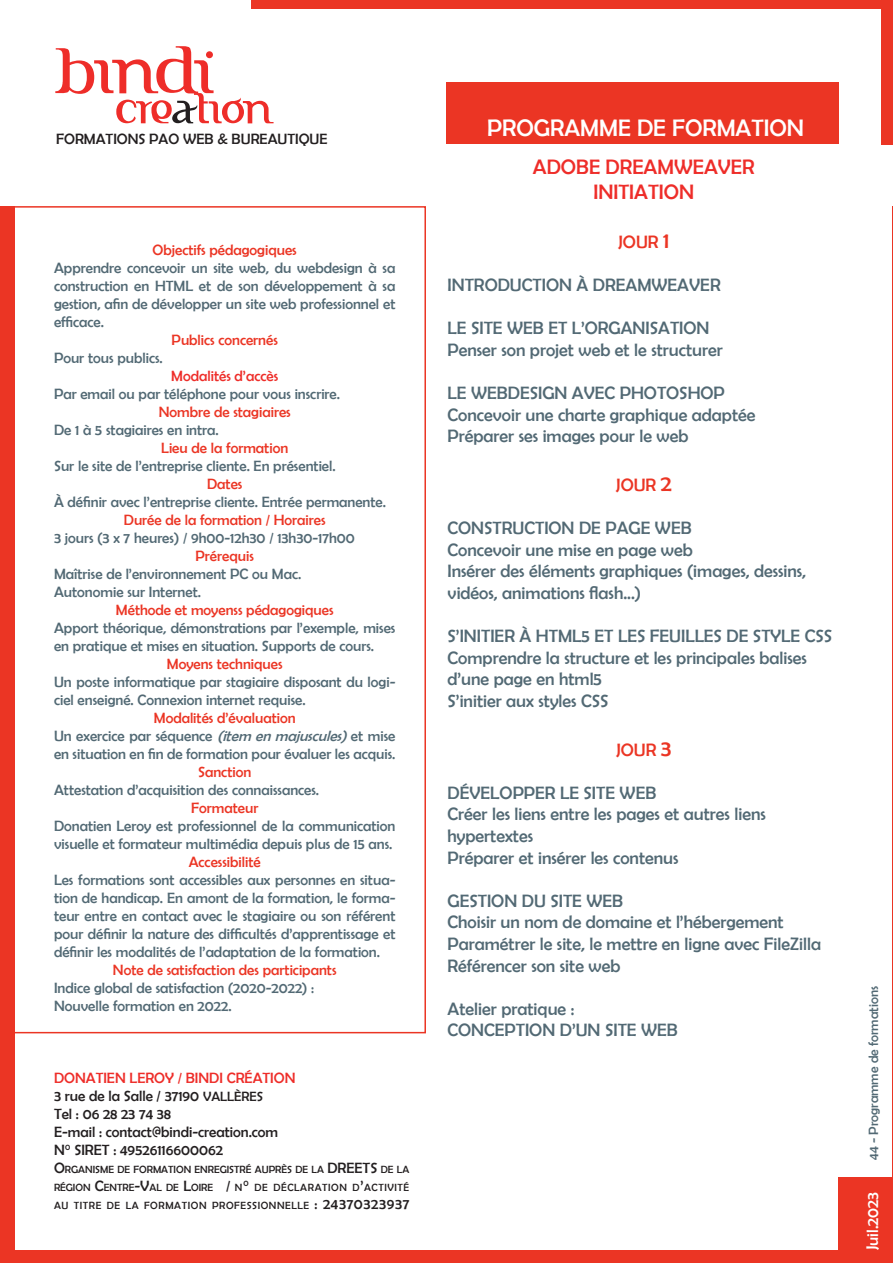
<style>
.page{position:relative;width:893px;height:1263px;background:#fff}
.page>*{position:absolute;margin:0;border:0;box-sizing:border-box;transform-origin:0 0}
.t1{font:75.9px "FTF Indonesiana Serif";color:#ee2d29}
.t2{font:50.7px "FTF Indonesiana Serif";color:#ee2d29}
.t3{font:24px "Berlin Sans FB";color:#fff}
.TITRES_FORMATION{font:21px "Berlin Sans FB";color:#ee2d29}
.t4{font:18px/21.6px "Berlin Sans FB";color:#526974}
.t5{font:18px "Berlin Sans FB";color:#eb3524}
.t6{font:16.5px "Berlin Sans FB";letter-spacing:-.005em;color:#fff}
.t7{font:15px/18px "Berlin Sans FB";color:#526974}
.t8{font:15px "Berlin Sans FB";color:#eb3524}
.t9{font:15px/18px "Berlin Sans FB";color:#231f20}
.t10{font:15px "Berlin Sans FB";color:#ee2d29}
.t11{font:13.5px "Berlin Sans FB";color:#526974}
.t12{font:10.5px/18px "Berlin Sans FB";letter-spacing:.055em;color:#231f20;text-align:justify}
.t13{font:10.5px "Berlin Sans FB";color:#231f20}
.s1{color:#231f20}
.s2{font-style:italic}
.s3{color:#ee2d29}
.s4{font-size:13.5px}
.s5{font-size:15px}
.s6{font-size:22.5px}
</style>
<div class="page">
<div style="left:839px;top:1177px;width:54px;height:86px;background:#eb3524"></div>
<div style="left:206px;top:51px;width:7px;height:7px;background:#ee2d29;border-radius:50%"></div>
<div style="left:0;top:1250px;width:893px;height:13px;background:#eb3524"></div>
<div style="left:251px;top:0;width:642px;height:9px;background:#eb3524"></div>
<div style="left:882px;top:0;width:11px;height:144px;background:#eb3524"></div>
<div style="left:446px;top:83px;width:393px;height:61px;background:#eb3524"></div>
<div style="left:0;top:206px;width:15px;height:1049px;background:#eb3524"></div>
<hr style="left:892px;top:206px;width:1px;height:1049px;background:#eb3524">
<div style="left:0;top:206px;width:426px;height:827px;border:2px solid #eb3524"></div>
<h1 class="t1" style="left:54px;top:38px;width:161px">bindi</h1>
<h2 class="t2" style="left:116px;top:87px;width:158px">cre<span class="s1">a</span>tion</h2>
<p class="t9" style="left:56px;top:130px;width:273px">FORMATIONS PAO WEB &amp; BUREAUTIQUE</p>
<p class="t8" style="left:153px;top:242px;width:146px">Objectifs pédagogiques</p>
<p class="t7" style="left:54px;top:259px;width:343px;text-align:justify">Apprendre concevoir un site web, du webdesign à sa construction en HTML et de son développement à sa gestion, afin de développer un site web professionnel et efficace.</p>
<p class="t8" style="left:172px;top:332px;width:108px">Publics concernés</p>
<p class="t7" style="left:54px;top:349px;width:110px">Pour tous publics.</p>
<p class="t10" style="left:171px;top:368px;width:108px">Modalités d’accès</p>
<p class="t7" style="left:54px;top:385px;width:288px">Par email ou par téléphone pour vous inscrire.</p>
<p class="t8" style="left:159px;top:404px;width:133px">Nombre de stagiaires</p>
<p class="t7" style="left:54px;top:421px;width:166px">De 1 à 5 stagiaires en intra.</p>
<p class="t8" style="left:161px;top:440px;width:128px">Lieu de la formation</p>
<p class="t7" style="left:54px;top:457px;width:283px">Sur le site de l’entreprise cliente. En présentiel.</p>
<p class="t8" style="left:207px;top:476px;width:37px">Dates</p>
<p class="t7" style="left:54px;top:493px;width:334px">À définir avec l’entreprise cliente. Entrée permanente.</p>
<p class="t8" style="left:124px;top:512px;width:203px">Durée de la formation / Horaires</p>
<p class="t7" style="left:54px;top:529px;width:302px">3 jours (3 x 7 heures) / 9h00-12h30 / 13h30-17h00</p>
<p class="t8" style="left:196px;top:548px;width:60px">Prérequis</p>
<p class="t7" style="left:54px;top:565px;width:249px">Maîtrise de l’environnement PC ou Mac.</p>
<p class="t7" style="left:54px;top:583px;width:149px">Autonomie sur Internet.</p>
<p class="t8" style="left:116px;top:602px;width:219px">Méthode et moyenss pédagogiques</p>
<p class="t7" style="left:54px;top:619px;width:343px">Apport théorique, démonstrations par l’exemple, mises en pratique et mises en situation. Supports de cours.</p>
<p class="t8" style="left:167px;top:656px;width:117px">Moyens techniques</p>
<p class="t7" style="left:54px;top:673px;width:343px">Un poste informatique par stagiaire disposant du logi&shy;ciel enseigné. Connexion internet requise.</p>
<p class="t8" style="left:154px;top:710px;width:143px">Modalités d’évaluation</p>
<p class="t7" style="left:54px;top:727px;width:343px">Un exercice par séquence <span class="s2">(item enmajuscules)</span> et mise en situation en fin de formation pour évaluer les acquis.</p>
<p class="t8" style="left:198px;top:764px;width:55px">Sanction</p>
<p class="t7" style="left:54px;top:781px;width:267px">Attestation d’acquisition des connaissances.</p>
<p class="t8" style="left:191px;top:800px;width:69px">Formateur</p>
<p class="t7" style="left:54px;top:817px;width:343px">Donatien Leroy est professionnel de la communication visuelle et formateur multimédia depuis plus de 15 ans.</p>
<p class="t8" style="left:189px;top:854px;width:74px">Accessibilité</p>
<p class="t7" style="left:54px;top:871px;width:343px;text-align:justify">Les formations sont accessibles aux personnes en situa&shy;tion de handicap. En amont de la formation, le forma&shy;teur entre en contact avec le stagiaire ou son référent pour définir la nature des difficultés d’apprentissage et définir les modalités de l’adaptation de la formation.</p>
<p class="t8" style="left:113px;top:962px;width:225px">Note de satisfaction des participants</p>
<p class="t7" style="left:54px;top:979px;width:262px">Indice global de satisfaction (2020-2022) :</p>
<p class="t7" style="left:54px;top:997px;width:179px">Nouvelle formation en 2022.</p>
<p class="t9" style="left:54px;top:1069px;width:243px"><span class="s3">DONATIEN LEROY / BINDI CRÉATION<br></span>3 rue de la Salle / 37190 <span class="s4">VALLÈRES<br></span>Tel : 06 28 23 74 38<br>E-mail : contact@bindi-creation.com<br>N° SIRET : 49526116600062</p>
<p class="t13" style="left:54px;top:1163px;width:283px"><span class="s5">O</span>RGANISME DE FORMATION ENREGISTRÉ AUPRÈS DE LA <span class="s5">DREETS</span></p>
<p class="t12" style="left:54px;top:1160px;width:357px;text-indent:327px">DE LA RÉGION <span class="s5">C</span>ENTRE<span class="s5">-V</span>AL DE <span class="s5">L</span>OIRE <span class="s5">/</span> N<span class="s5">°</span> DE DÉCLARATION D<span class="s5">’</span>ACTIVITÉ AU TITRE DE LA FORMATION PROFESSIONNELLE <span class="s5">: 24370323937</span></p>
<h3 class="t3" style="left:487px;top:114px;width:318px">PROGRAMME DE FORMATION</h3>
<p class="TITRES_FORMATION" style="left:533px;top:155px;width:223px">ADOBE DREAMWEAVER</p>
<p class="TITRES_FORMATION" style="left:593px;top:180px;width:102px">INITIATION</p>
<p class="t5" style="left:618px;top:232px;width:53px">JOUR <span class="s6">1</span></p>
<p class="t4" style="left:448px;top:274px;width:275px">INTRODUCTION À DREAMWEAVER</p>
<p class="t4" style="left:448px;top:317px;width:263px">LE SITE WEB ET L’ORGANISATION</p>
<p class="t4" style="left:448px;top:339px;width:277px">Penser son projet web et le structurer</p>
<p class="t4" style="left:448px;top:382px;width:279px">LE WEBDESIGN AVEC PHOTOSHOP</p>
<p class="t4" style="left:448px;top:404px;width:309px">Concevoir une charte graphique adaptée</p>
<p class="t4" style="left:448px;top:425px;width:242px">Préparer ses images pour le web</p>
<p class="t5" style="left:616px;top:475px;width:57px">JOUR <span class="s6">2</span></p>
<p class="t4" style="left:448px;top:517px;width:246px">CONSTRUCTION DE PAGE WEB</p>
<p class="t4" style="left:448px;top:539px;width:247px">Concevoir une mise en page web</p>
<p class="t4" style="left:448px;top:560px;width:360px">Insérer des éléments graphiques (images, dessins, vidéos, animations flash...)</p>
<p class="t4" style="left:448px;top:625px;width:386px">S’INITIER À HTML5 ET LES FEUILLES DE STYLE CSS</p>
<p class="t4" style="left:448px;top:647px;width:361px">Comprendre la structure et les principales balises d’une page en html5</p>
<p class="t4" style="left:448px;top:690px;width:163px">S’initier aux styles CSS</p>
<p class="t5" style="left:616px;top:739px;width:57px">JOUR <span class="s6">3</span></p>
<p class="t4" style="left:448px;top:782px;width:210px">DÉVELOPPER LE SITE WEB</p>
<p class="t4" style="left:448px;top:803px;width:320px">Créer les liens entre les pages et autres liens hypertextes</p>
<p class="t4" style="left:448px;top:846px;width:233px">Préparer et insérer les contenus</p>
<p class="t4" style="left:448px;top:890px;width:177px">GESTION DU SITE WEB</p>
<p class="t4" style="left:448px;top:911px;width:338px">Choisir un nom de domaine et l’hébergement</p>
<p class="t4" style="left:448px;top:933px;width:375px">Paramétrer le site, le mettre en ligne avec FileZilla</p>
<p class="t4" style="left:448px;top:954px;width:174px">Référencer son site web</p>
<p class="t4" style="left:448px;top:998px;width:128px">Atelier pratique :</p>
<p class="t4" style="left:448px;top:1019px;width:232px">CONCEPTION D’UN SITE WEB</p>
<p class="t11" style="left:866px;top:1160px;width:175px;rotate:-90deg">44 - Programme de formations</p>
<p class="t6" style="left:863px;top:1250px;width:60px;rotate:-90deg">Juil.2023</p>
</div>
